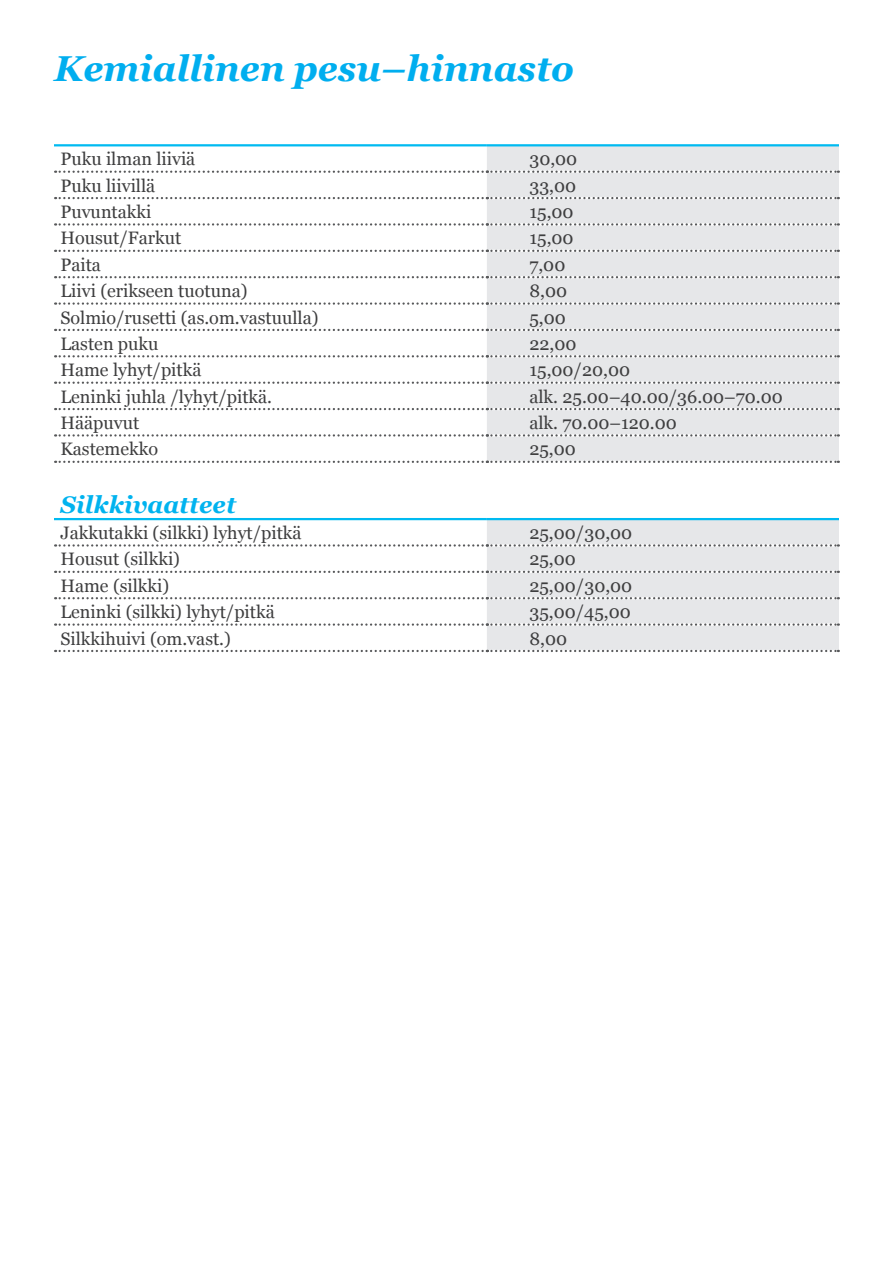
<style>
.page{position:relative;width:893px;height:1263px;background:#fff}
.page>*{position:absolute;margin:0;border:0;box-sizing:border-box;transform-origin:0 0}
.t1{font:italic 700 36px "Georgia";color:#00aeef}
.t2{font:italic 700 24px "Georgia";color:#00b3ef}
.perus_table{font:18px "Georgia";color:#3e3e3f}
</style>
<div class="page">
<svg style="left:487px;top:146px;width:352px;height:504px;background:#e8e9eb"></svg>
<svg style="left:55px;top:171px;width:784px;height:2px"></svg>
<svg style="left:55px;top:197px;width:784px;height:2px"></svg>
<svg style="left:55px;top:223px;width:784px;height:3px"></svg>
<svg style="left:55px;top:250px;width:784px;height:2px"></svg>
<svg style="left:55px;top:276px;width:784px;height:2px"></svg>
<svg style="left:55px;top:302px;width:784px;height:3px"></svg>
<svg style="left:55px;top:329px;width:784px;height:2px"></svg>
<svg style="left:55px;top:355px;width:784px;height:2px"></svg>
<svg style="left:55px;top:382px;width:784px;height:2px"></svg>
<svg style="left:55px;top:408px;width:784px;height:2px"></svg>
<svg style="left:55px;top:434px;width:784px;height:3px"></svg>
<svg style="left:55px;top:461px;width:784px;height:2px"></svg>
<svg style="left:55px;top:544px;width:784px;height:3px"></svg>
<svg style="left:55px;top:571px;width:784px;height:2px"></svg>
<svg style="left:55px;top:597px;width:784px;height:2px"></svg>
<svg style="left:55px;top:623px;width:784px;height:3px"></svg>
<svg style="left:55px;top:650px;width:784px;height:2px"></svg>
<hr style="left:54px;top:144px;width:433px;height:2px;background:#00baf1">
<hr style="left:487px;top:144px;width:352px;height:2px;background:#00baf1">
<hr style="left:54px;top:518px;width:433px;height:2px;background:#00baf1">
<hr style="left:487px;top:518px;width:352px;height:2px;background:#00baf1">
<p class="t1" style="left:54px;top:45px;width:521px">Kemiallinen pesu–hinnasto</p>
<p class="perus_table" style="left:60px;top:148px;width:136px">Puku ilman liiviä</p>
<p class="perus_table" style="left:529px;top:148px;width:49px">30,00</p>
<p class="perus_table" style="left:60px;top:175px;width:96px">Puku liivillä</p>
<p class="perus_table" style="left:529px;top:175px;width:48px">33,00</p>
<p class="perus_table" style="left:60px;top:201px;width:93px">Puvuntakki</p>
<p class="perus_table" style="left:529px;top:201px;width:46px">15,00</p>
<p class="perus_table" style="left:60px;top:227px;width:122px">Housut/Farkut</p>
<p class="perus_table" style="left:529px;top:227px;width:46px">15,00</p>
<p class="perus_table" style="left:60px;top:254px;width:42px">Paita</p>
<p class="perus_table" style="left:529px;top:254px;width:37px">7,00</p>
<p class="perus_table" style="left:60px;top:280px;width:189px">Liivi (erikseen tuotuna)</p>
<p class="perus_table" style="left:529px;top:280px;width:39px">8,00</p>
<p class="perus_table" style="left:60px;top:306px;width:260px">Solmio/rusetti (as.om.vastuulla)</p>
<p class="perus_table" style="left:529px;top:306px;width:38px">5,00</p>
<p class="perus_table" style="left:60px;top:333px;width:100px">Lasten puku</p>
<p class="perus_table" style="left:529px;top:333px;width:49px">22,00</p>
<p class="perus_table" style="left:60px;top:359px;width:143px">Hame lyhyt/pitkä</p>
<p class="perus_table" style="left:529px;top:359px;width:102px">15,00/20,00</p>
<p class="perus_table" style="left:60px;top:386px;width:213px">Leninki juhla /lyhyt/pitkä.</p>
<p class="perus_table" style="left:529px;top:386px;width:255px">alk. 25.00–40.00/36.00–70.00</p>
<p class="perus_table" style="left:60px;top:412px;width:80px">Hääpuvut</p>
<p class="perus_table" style="left:529px;top:412px;width:149px">alk. 70.00–120.00</p>
<p class="perus_table" style="left:60px;top:438px;width:99px">Kastemekko</p>
<p class="perus_table" style="left:529px;top:438px;width:48px">25,00</p>
<p class="t2" style="left:60px;top:489px;width:177px">Silkkivaatteet</p>
<p class="perus_table" style="left:60px;top:522px;width:243px">Jakkutakki (silkki) lyhyt/pitkä</p>
<p class="perus_table" style="left:529px;top:522px;width:104px">25,00/30,00</p>
<p class="perus_table" style="left:60px;top:548px;width:121px">Housut (silkki)</p>
<p class="perus_table" style="left:529px;top:548px;width:48px">25,00</p>
<p class="perus_table" style="left:60px;top:575px;width:110px">Hame (silkki)</p>
<p class="perus_table" style="left:529px;top:575px;width:104px">25,00/30,00</p>
<p class="perus_table" style="left:60px;top:601px;width:216px">Leninki (silkki) lyhyt/pitkä</p>
<p class="perus_table" style="left:529px;top:601px;width:103px">35,00/45,00</p>
<p class="perus_table" style="left:60px;top:627px;width:172px">Silkkihuivi (om.vast.)</p>
<p class="perus_table" style="left:529px;top:627px;width:39px">8,00</p>
</div>
